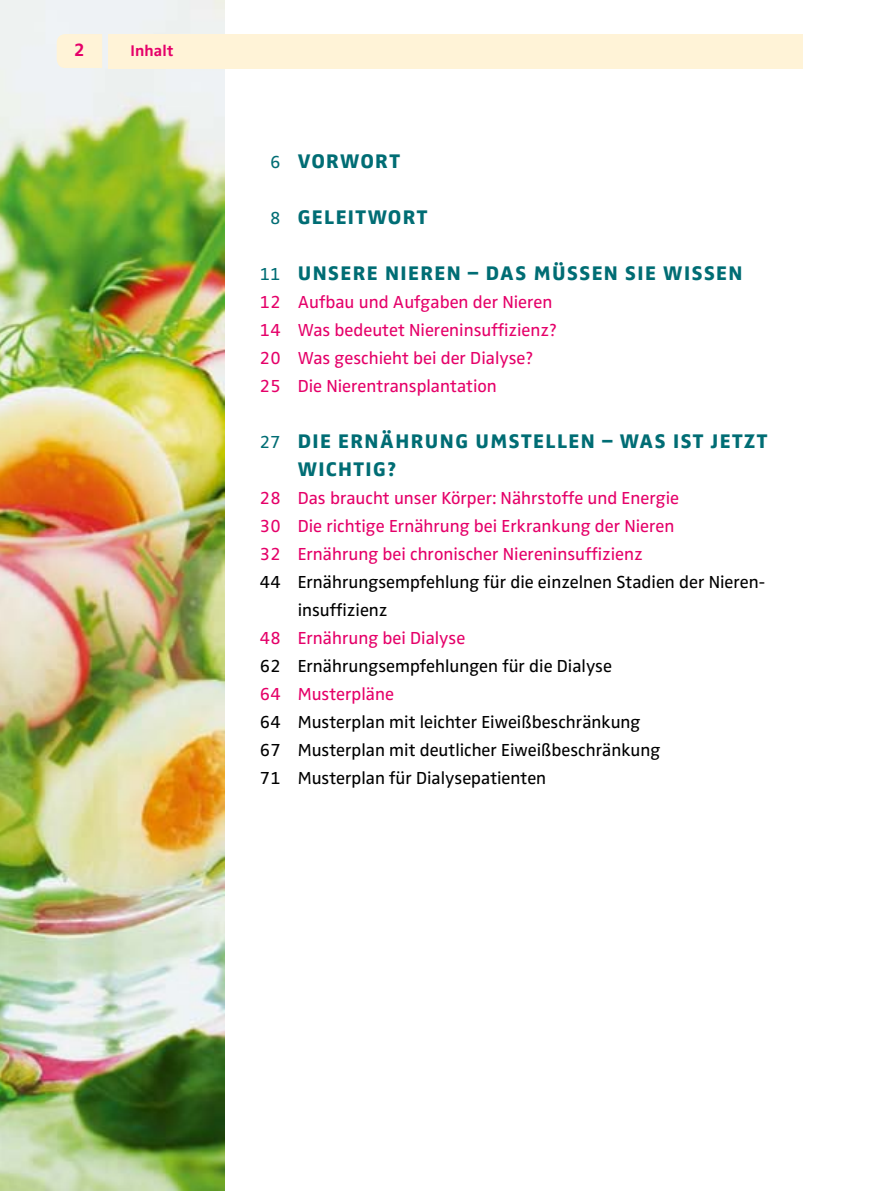
<style>
.page{position:relative;width:879px;height:1191px;background:#fff}
.page>*{position:absolute;margin:0;border:0;box-sizing:border-box;transform-origin:0 0}
.t1{font:800 20.4px/28px "Zwo Pro";letter-spacing:.07em;color:#006d74}
.t2{font:700 18.4px "Zwo Pro";color:#e50069}
.t3{font:18px/28px "Zwo Pro";color:#e50069}
.t4{font:18px "Zwo Pro";color:#000}
.t5{font:700 16px "Zwo Pro";letter-spacing:.01em;color:#e50069}
.s1{font-weight:400;font-size:18px}
</style>
<div class="page">
<img style="left:0;top:0;width:224px;height:1191px">
<div style="left:57px;top:34px;width:45px;height:34px;background:#fff3d7"></div>
<div style="left:108px;top:34px;width:694px;height:34px;background:#fff3d7"></div>
<p class="t2" style="left:74px;top:39px;width:12px">2</p>
<p class="t5" style="left:130px;top:41px;width:44px">Inhalt</p>
<p class="t1" style="left:270px;top:148px;width:131px"><span class="s1">6</span> VORWORT</p>
<p class="t1" style="left:270px;top:204px;width:159px"><span class="s1">8</span> GELEITWORT</p>
<p class="t1" style="left:260px;top:260px;width:484px"><span class="s1">11</span> UNSERE NIEREN – DAS MÜSSEN SIE WISSEN</p>
<p class="t3" style="left:260px;top:288px;width:298px">12 Aufbau und Aufgaben der Nieren 14 Was bedeutet Niereninsuffizienz?<br>20 Was geschieht bei der Dialyse?<br>25 Die Nierentransplantation</p>
<p class="t1" style="left:298px;top:428px;width:471px;text-indent:-38px"><span class="s1">27</span> DIE ERNÄHRUNGUMSTELLEN – WAS IST JETZT<br>WICHTIG?</p>
<p class="t3" style="left:260px;top:484px;width:421px">28 Das braucht unser Körper: Nährstoffe und Energie</p>
<p class="t3" style="left:260px;top:512px;width:416px">30 Die richtige Ernährung bei Erkrankung der Nieren</p>
<p class="t3" style="left:260px;top:540px;width:384px">32 Ernährung bei chronischer Niereninsuffizienz</p>
<p class="t4" style="left:260px;top:572px;width:507px">44 Ernährungsempfehlung für die einzelnen Stadien der Nieren-</p>
<p class="t4" style="left:298px;top:600px;width:91px">insuffizienz</p>
<p class="t3" style="left:260px;top:624px;width:207px">48 Ernährung bei Dialyse</p>
<p class="t4" style="left:260px;top:656px;width:354px">62 Ernährungsempfehlungen für die Dialyse</p>
<p class="t3" style="left:260px;top:680px;width:135px">64 Musterpläne</p>
<p class="t4" style="left:260px;top:712px;width:382px">64 Musterplan mit leichter Eiweißbeschränkung</p>
<p class="t4" style="left:260px;top:740px;width:402px">67 Musterplan mit deutlicher Eiweißbeschränkung</p>
<p class="t4" style="left:260px;top:768px;width:288px">71 Musterplan für Dialysepatienten</p>
</div>
